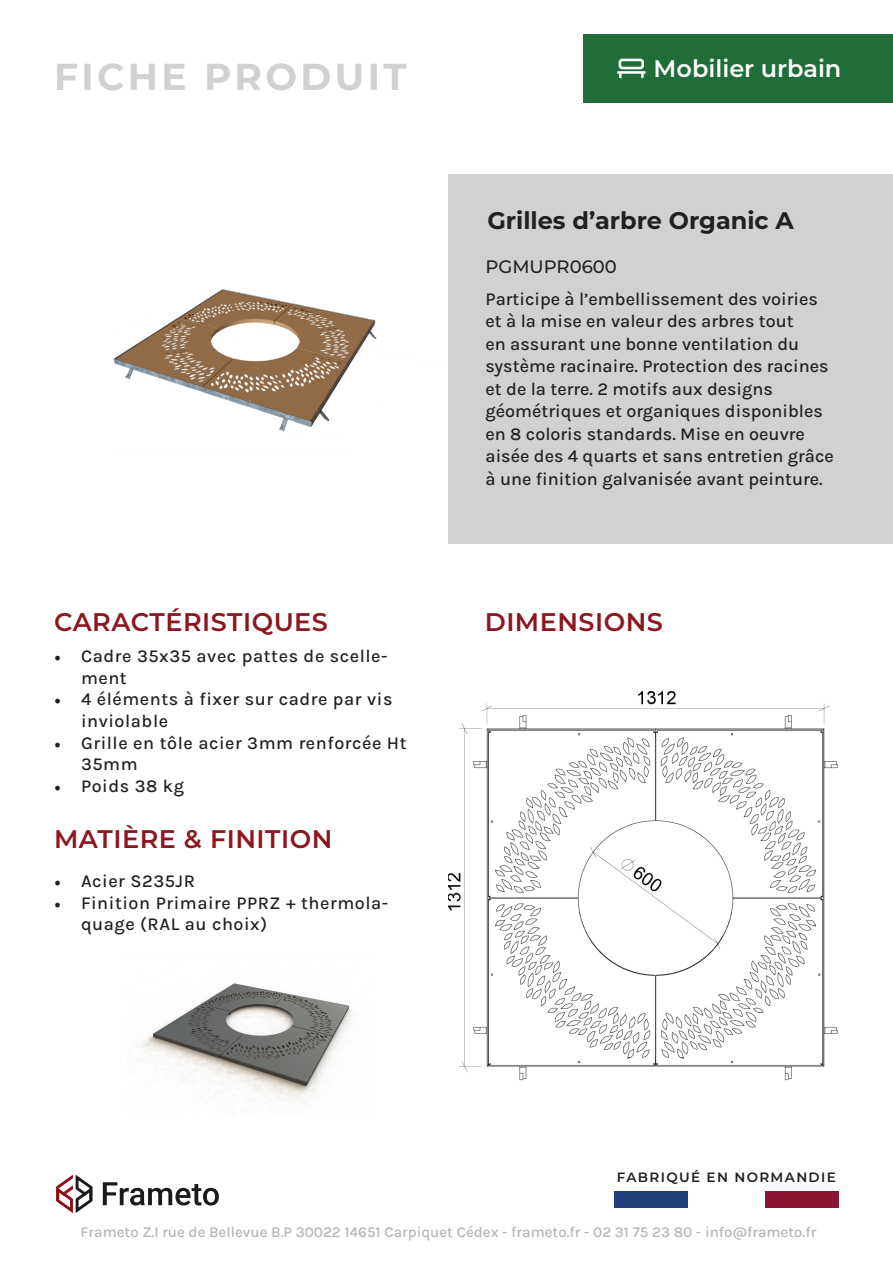
<style>
.page{position:relative;width:893px;height:1263px;background:#fff}
.page>*{position:absolute;margin:0;border:0;box-sizing:border-box;transform-origin:0 0}
.t1{font:700 37.5px "Montserrat";letter-spacing:.09em;color:#cfd2d0}
.t2{font:600 25.5px "Montserrat";letter-spacing:.02em;color:#8c171f}
.t3{font:700 24px "Montserrat";color:#231f20}
.t4{font:600 24px "Montserrat";color:#fff}
.t5{font:18px/22.5px "Karla";color:#231f20}
.t6{font:18px/21.6px "Karla";letter-spacing:.03em;color:#231f20}
.t7{font:500 18px "Montserrat";color:#231f20}
.t8{font:15px "Karla";color:#b2b5b5}
.t9{font:600 13.5px "Montserrat";letter-spacing:.1em;color:#231f20}
.s1{font-family:"Minion Pro"}
</style>
<div class="page">
<div style="left:583px;top:34px;width:310px;height:69px;background:#1f6e37"></div>
<img style="left:448px;top:692px;width:390px;height:388px">
<hr style="left:618px;top:71px;width:27px;height:3px;background:#f9f9f9">
<div style="left:619px;top:59px;width:25px;height:10px;border:3px solid #f9f9f9;border-radius:2px"></div>
<div style="left:448px;top:174px;width:445px;height:370px;background:#cfd2d0"></div>
<img style="left:113px;top:289px;width:264px;height:143px">
<img style="left:139px;top:983px;width:213px;height:121px">
<svg style="left:56px;top:1175px;width:36px;height:38px"></svg>
<svg style="left:103px;top:1182px;width:116px;height:23px"></svg>
<div style="left:614px;top:1191px;width:74px;height:17px;background:#1f3f7a"></div>
<div style="left:765px;top:1191px;width:74px;height:17px;background:#8b1431"></div>
<p class="t1" style="left:54px;top:49px;width:354px">FICHE PRODUIT</p>
<p class="t2" style="left:54px;top:604px;width:275px">CARACTÉRISTIQUES</p>
<p class="t6" style="left:81px;top:645px;width:308px;text-indent:-27px"><span class="s1">•</span> Cadre 35x35 avec pattes de scelle&shy;ment</p>
<p class="t6" style="left:81px;top:688px;width:313px;text-indent:-27px"><span class="s1">•</span> 4 éléments à fixer sur cadre par vis inviolable</p>
<p class="t6" style="left:81px;top:731px;width:327px;text-indent:-27px"><span class="s1">•</span> Grille en tôle acier 3mm renforcée Ht<br>35mm</p>
<p class="t6" style="left:54px;top:774px;width:132px"><span class="s1">•</span> Poids 38 kg</p>
<p class="t2" style="left:54px;top:821px;width:280px">MATIÈRE &amp; FINITION</p>
<p class="t6" style="left:54px;top:870px;width:143px"><span class="s1">•</span> Acier S235JR</p>
<p class="t6" style="left:81px;top:891px;width:309px;text-indent:-27px"><span class="s1">•</span> Finition Primaire PPRZ + thermola&shy;quage (RAL au choix)</p>
<p class="t4" style="left:654px;top:52px;width:189px">Mobilier urbain</p>
<p class="t3" style="left:487px;top:204px;width:308px">Grilles d’arbre Organic A</p>
<p class="t7" style="left:485px;top:254px;width:133px">PGMUPR0600</p>
<p class="t5" style="left:485px;top:287px;width:350px">Participe à l’embellissement des voiries et à la mise en valeur des arbres tout<br>en assurant une bonne ventilation du système racinaire. Protection des racines et de la terre. 2 motifs aux designs géométriques et organiques disponibles en 8 coloris standards. Mise en oeuvre aisée des 4 quarts et sans entretien grâce à une finition galvanisée avant peinture.</p>
<p class="t2" style="left:485px;top:604px;width:180px">DIMENSIONS</p>
<p class="t9" style="left:617px;top:1168px;width:220px">FABRIQUÉ EN NORMANDIE</p>
<p class="t8" style="left:81px;top:1222px;width:737px">Frameto Z.I rue de Bellevue B.P 30022 14651 Carpiquet Cédex - frameto.fr - 02 31 75 23 80 - info@frameto.fr</p>
</div>
